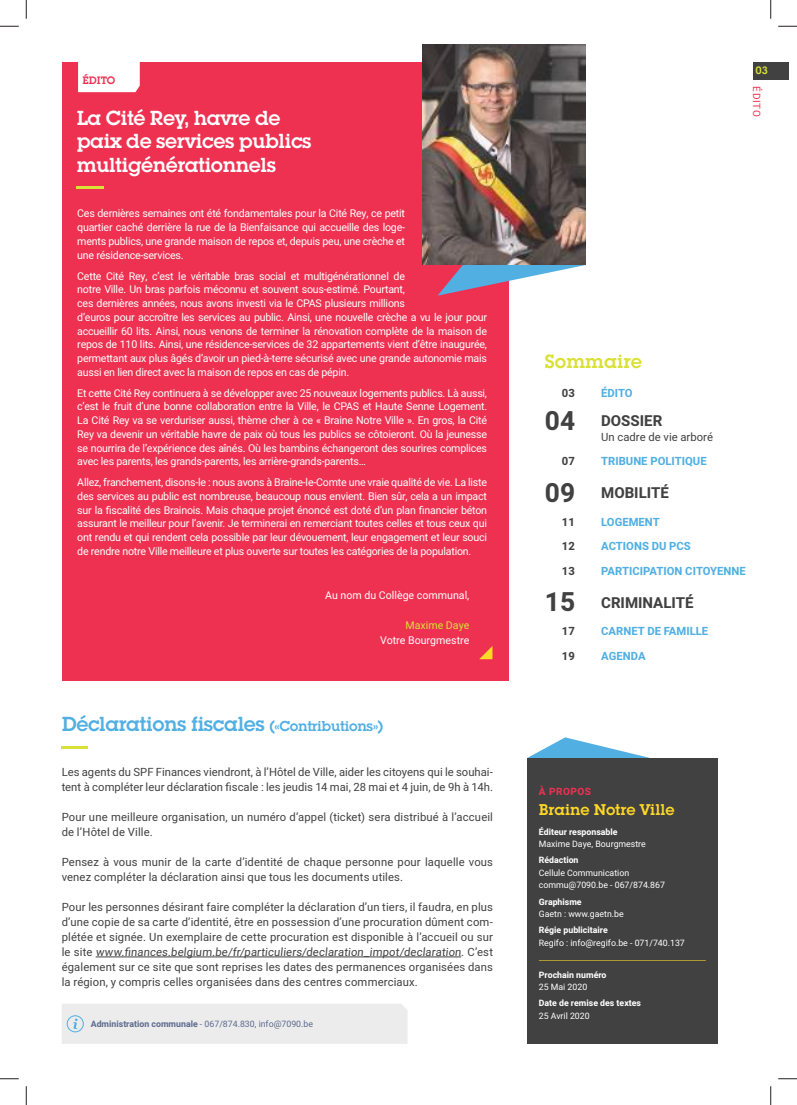
<style>
.page{position:relative;width:797px;height:1105px;background:#fff}
.page>*{position:absolute;margin:0;border:0;box-sizing:border-box;transform-origin:0 0}
.t1{font:700 26.25px "Heebo";color:#424142}
.t2{font:21.25px/23.8px "squareserifbold";letter-spacing:-.02em;color:#fff}
.t3{font:21.25px "squareserifbold";letter-spacing:-.02em;color:#51afe2}
.t4{font:20px "squareserifbold";color:#d9e136}
.t5{font:16.25px "squareserifbold";color:#fed826}
.t6{font:700 15px "Heebo";color:#424142}
.t7{font:11.25px/15px "Heebo";letter-spacing:.01em;color:#424142}
.t8{font:700 11.25px "Heebo";color:#51afe2}
.t9{font:700 11.25px "Heebo";color:#424142}
.t10{font:11.25px "squareserifbold";color:#ee3151}
.t11{font:11.25px "squareserifbold";color:#d9e136}
.t12{font:10.62px/13.8px "Heebo";letter-spacing:-.02em;color:#fff;text-align:justify}
.t13{font:10.62px "Heebo";color:#fff}
.t14{font:10.62px "Heebo";color:#d9e136}
.t15{font:700 10px "Heebo";letter-spacing:.05em;color:#ee3151}
.t16{font:10px "Heebo";letter-spacing:.07em;color:#ee3151}
.t17{font:8.75px/12.5px "Heebo";color:#fff}
.t18{font:700 8.75px "Heebo";color:#fff}
.t19{font:8.75px "Heebo";color:#5e6c8f}
.s1{font-size:15px}
.s2{font-weight:700}
.s3{font-size:26.25px}
</style>
<div class="page">
<div style="left:62px;top:62px;width:446px;height:618px;background:#ee3151"></div>
<hr style="left:77px;top:186px;width:27px;height:3px;background:#d9e136">
<svg style="left:479px;top:646px;width:13px;height:13px"></svg>
<svg style="left:437px;top:265px;width:148px;height:31px"></svg>
<img style="left:423px;top:44px;width:163px;height:221px">
<div style="left:78px;top:62px;width:62px;height:30px;background:#fff"></div>
<hr style="left:96px;top:957px;width:365px;height:1px;background:#424142">
<hr style="left:62px;top:746px;width:26px;height:3px;background:#d9e136">
<svg style="left:527px;top:737px;width:122px;height:21px"></svg>
<div style="left:527px;top:758px;width:190px;height:285px;background:#424142"></div>
<hr style="left:539px;top:960px;width:167px;height:1px;background:#fed826">
<div style="left:62px;top:1004px;width:345px;height:40px;background:#ececec"></div>
<div style="left:753px;top:62px;width:35px;height:18px;background:#424142"></div>
<svg style="left:0;top:25px;width:19px;height:2px"></svg>
<svg style="left:778px;top:25px;width:19px;height:2px"></svg>
<svg style="left:0;top:1078px;width:19px;height:1px"></svg>
<svg style="left:778px;top:1078px;width:19px;height:1px"></svg>
<svg style="left:25px;top:0;width:2px;height:19px"></svg>
<svg style="left:25px;top:1086px;width:2px;height:19px"></svg>
<svg style="left:770px;top:0;width:1px;height:19px"></svg>
<svg style="left:770px;top:1086px;width:1px;height:19px"></svg>
<p class="t10" style="left:82px;top:74px;width:34px">ÉDITO</p>
<h2 class="t2" style="left:77px;top:106px;width:236px">La Cité Rey, havre de paix de services publics multigénérationnels</h2>
<p class="t12" style="left:77px;top:207px;width:329px">Ces dernières semaines ont été fondamentales pour la Cité Rey, ce petit quartier caché derrière la rue de la Bienfaisance qui accueille des loge&shy;ments publics, une grande maison de repos et, depuis peu, une crèche et une résidence-services.</p>
<p class="t12" style="left:77px;top:269px;width:411px;text-align:left">Cette Cité Rey, c’est le véritable bras social et multigénérationnel de<br>notre Ville. Un bras parfois méconnu et souvent sous-estimé. Pourtant,<br>ces dernières années, nous avons investi via le CPAS plusieurs millions<br>d’euros pour accroître les services au public. Ainsi, une nouvelle crèche a vu le jour pour accueillir 60 lits. Ainsi, nous venons de terminer la rénovation complète de la maison de repos de 110 lits. Ainsi, une résidence-services de 32 appartements vient d’être inaugurée, permettant aux plus âgés d’avoir un pied-à-terre sécurisé avec une grande autonomie mais aussi en lien direct avec la maison de repos en cas de pépin.</p>
<p class="t12" style="left:77px;top:386px;width:411px">Et cette Cité Rey continuera à se développer avec 25 nouveaux logements publics. Là aussi, c’est le fruit d’une bonne collaboration entre la Ville, le CPAS et Haute Senne Logement.<br>La Cité Rey va se verduriser aussi, thème cher à ce « Braine Notre Ville ». En gros, la Cité Rey va devenir un véritable havre de paix où tous les publics se côtoieront. Où la jeunesse se nourrira de l’expérience des aînés. Où les bambins échangeront des sourires complices avec les parents, les grands-parents, les arrière-grands-parents…</p>
<p class="t12" style="left:77px;top:475px;width:411px">Allez, franchement, disons-le : nous avons à Braine-le-Comte une vraie qualité de vie. La liste des services au public est nombreuse, beaucoup nous envient. Bien sûr, cela a un impact sur la fiscalité des Brainois. Mais chaque projet énoncé est doté d’un plan financier béton assurant le meilleur pour l’avenir. Je terminerai en remerciant toutes celles et tous ceux qui ont rendu et qui rendent cela possible par leur dévouement, leur engagement et leur souci de rendre notre Ville meilleure et plus ouverte sur toutes les catégories de la population.</p>
<p class="t13" style="left:325px;top:588px;width:146px">Au nom du Collège communal,</p>
<p class="t14" style="left:405px;top:618px;width:65px">Maxime Daye</p>
<p class="t13" style="left:380px;top:633px;width:91px">Votre Bourgmestre</p>
<h2 class="t3" style="left:62px;top:712px;width:323px">Déclarations fiscales <span class="s1">(«Contributions»)</span></h2>
<p class="t7" style="left:62px;top:765px;width:433px">Les agents du SPF Finances viendront, à l’Hôtel de Ville, aider les citoyens qui le souhai&shy;tent à compléter leur déclaration fiscale : les jeudis 14 mai, 28 mai et 4 juin, de 9h à 14h.</p>
<p class="t7" style="left:62px;top:810px;width:433px">Pour une meilleure organisation, un numéro d’appel (ticket) sera distribué à l’accueil de l’Hôtel de Ville.</p>
<p class="t7" style="left:62px;top:855px;width:433px">Pensez à vous munir de la carte d’identité de chaque personne pour laquelle vous venez compléter la déclaration ainsi que tous les documents utiles.</p>
<p class="t7" style="left:62px;top:900px;width:433px;text-align:justify">Pour les personnes désirant faire compléter la déclaration d’un tiers, il faudra, en plus d’une copie de sa carte d’identité, être en possession d’une procuration dûment com&shy;plétée et signée. Un exemplaire de cette procuration est disponible à l’accueil ou sur le site www.finances.belgium.be/fr/particuliers/declaration_impot/declaration. C ’est également sur ce site que sont reprises les dates des permanences organisées dans la région, y compris celles organisées dans des centres commerciaux.</p>
<p class="t19" style="left:91px;top:1018px;width:224px"><span class="s2">Administration communale</span> - 067/874.830, info@7090.be</p>
<p class="t11" style="left:755px;top:64px;width:14px">03</p>
<p class="t16" style="left:763px;top:86px;width:32px;rotate:90deg">ÉDITO</p>
<h3 class="t4" style="left:545px;top:350px;width:99px">Sommaire</h3>
<p class="t9" style="left:562px;top:385px;width:14px">03</p>
<p class="t8" style="left:601px;top:385px;width:33px">ÉDITO</p>
<h3 class="t6" style="left:545px;top:410px;width:119px"><span class="s3">04</span> DOSSIER</h3>
<p class="t7" style="left:601px;top:429px;width:113px">Un cadre de vie arboré</p>
<p class="t9" style="left:562px;top:454px;width:14px">07</p>
<p class="t8" style="left:601px;top:454px;width:107px">TRIBUNE POLITIQUE</p>
<h3 class="t6" style="left:545px;top:482px;width:126px"><span class="s3">09</span> MOBILITÉ</h3>
<p class="t9" style="left:562px;top:514px;width:14px">11</p>
<p class="t8" style="left:601px;top:514px;width:60px">LOGEMENT</p>
<p class="t9" style="left:562px;top:539px;width:14px">12</p>
<p class="t8" style="left:601px;top:539px;width:91px">ACTIONS DU PCS</p>
<p class="t9" style="left:562px;top:563px;width:14px">13</p>
<p class="t8" style="left:601px;top:563px;width:146px">PARTICIPATION CITOYENNE</p>
<h1 class="t1" style="left:545px;top:584px;width:32px">15</h1>
<h3 class="t6" style="left:601px;top:592px;width:94px">CRIMINALITÉ</h3>
<p class="t9" style="left:562px;top:624px;width:14px">17</p>
<p class="t8" style="left:601px;top:624px;width:108px">CARNET DE FAMILLE</p>
<p class="t9" style="left:562px;top:648px;width:14px">19</p>
<p class="t8" style="left:601px;top:648px;width:46px">AGENDA</p>
<p class="t15" style="left:539px;top:785px;width:54px">À PROPOS</p>
<h3 class="t5" style="left:539px;top:800px;width:137px">Braine Notre Ville</h3>
<p class="t18" style="left:539px;top:826px;width:80px">Éditeur responsable</p>
<p class="t17" style="left:539px;top:838px;width:108px">Maxime Daye, Bourgmestre</p>
<p class="t18" style="left:539px;top:854px;width:41px">Rédaction</p>
<p class="t17" style="left:539px;top:867px;width:128px">Cellule Communication commu@7090.be - 067/874.867</p>
<p class="t18" style="left:539px;top:895px;width:44px">Graphisme</p>
<p class="t17" style="left:539px;top:908px;width:86px">Gaetn : www.gaetn.be</p>
<p class="t18" style="left:539px;top:924px;width:70px">Régie publicitaire</p>
<p class="t17" style="left:539px;top:936px;width:147px">Regifo : info@regifo.be - 071/740.137</p>
<p class="t18" style="left:539px;top:968px;width:69px">Prochain numéro</p>
<p class="t17" style="left:539px;top:981px;width:50px">25 Mai 2020</p>
<p class="t18" style="left:539px;top:997px;width:104px">Date de remise des textes</p>
<p class="t17" style="left:539px;top:1009px;width:52px">25 Avril 2020</p>
</div>
